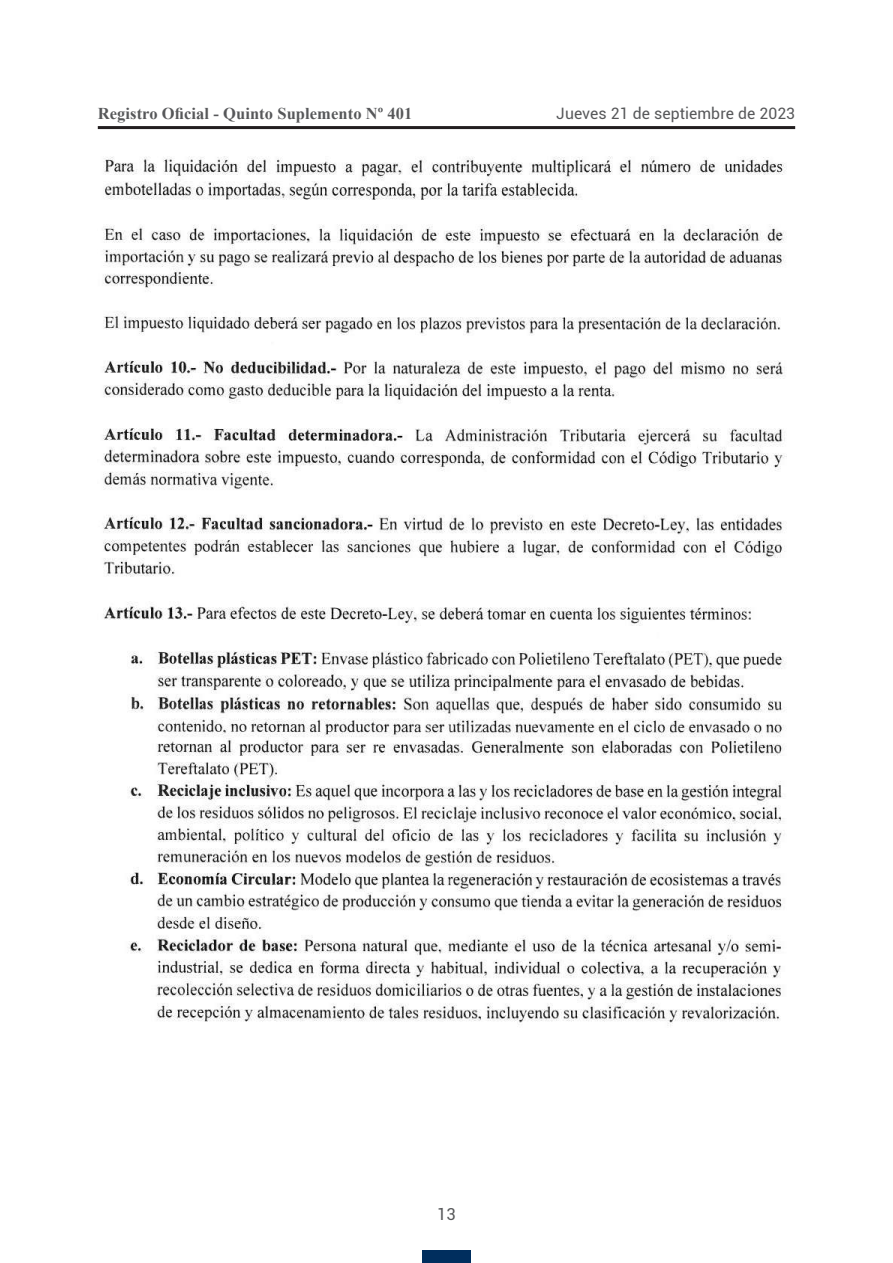
<style>
.page{position:relative;width:893px;height:1263px;background:#fff}
.page>*{position:absolute;margin:0;border:0;box-sizing:border-box;transform-origin:0 0}
.t1{font:700 16.5px "Times New Roman";letter-spacing:.005em;color:#57585a}
.t2{font:16.5px "Roboto";color:#57585a}
.t3{font:15.75px "Roboto";letter-spacing:.005em;color:#57585a}
</style>
<div class="page">
<hr style="left:98px;top:126px;width:697px;height:3px;background:#231f20">
<div style="left:422px;top:1250px;width:49px;height:13px;background:#002e5e"></div>
<img style="left:103px;top:156px;width:684px;height:870px">
<p class="t1" style="left:98px;top:102px;width:316px">Registro Oficial - Quinto Suplemento Nº 401</p>
<p class="t3" style="left:556px;top:102px;width:240px">Jueves 21 de septiembre de 2023</p>
<p class="t2" style="left:437px;top:1203px;width:20px">13</p>
</div>
